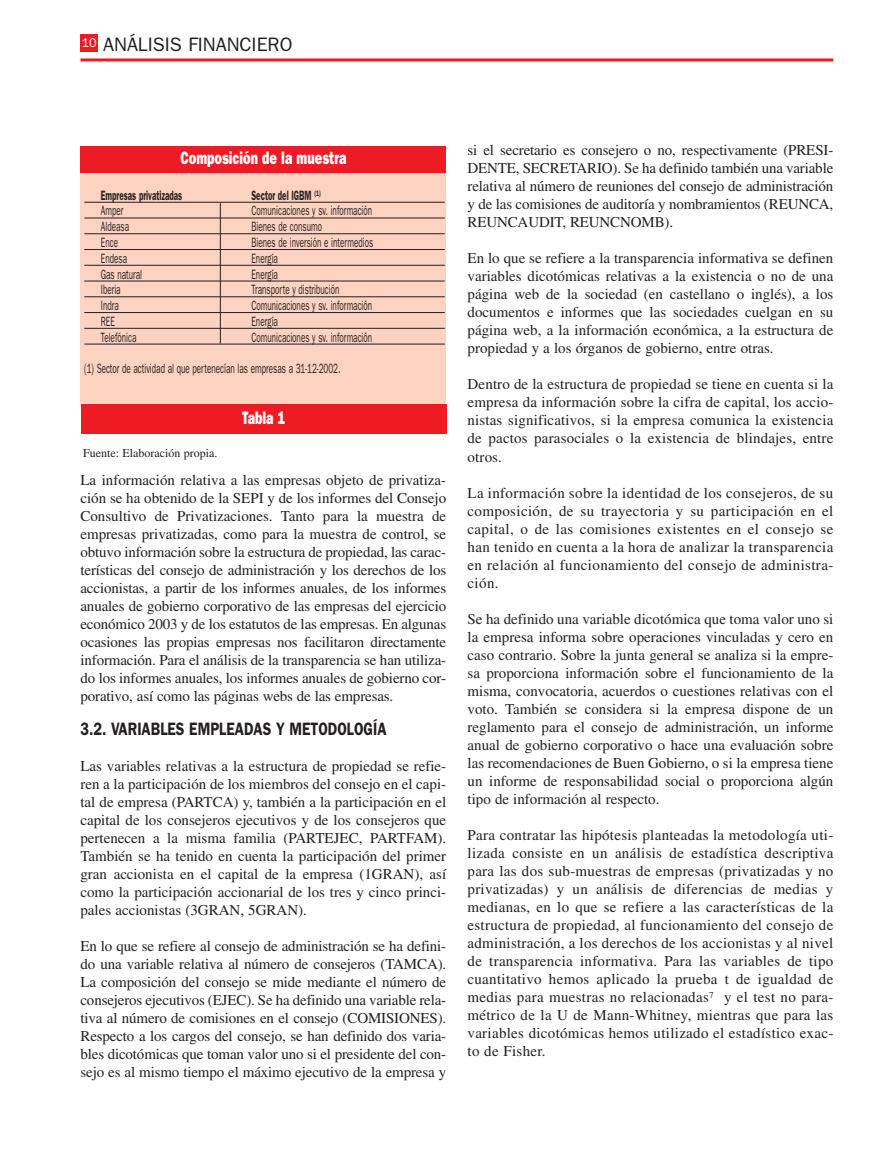
<style>
.page{position:relative;width:889px;height:1170px;background:#fff}
.page>*{position:absolute;margin:0;border:0;box-sizing:border-box;transform-origin:0 0}
.t1{font:19.5px "Franklin Gothic";color:#231f20}
.t2{font:600 18px "Franklin Gothic";color:#231f20;scale:.8 1}
.t3{font:800 18px "Franklin Gothic";color:#fff;scale:.7 1}
.t4{font:15px/18px "Times";color:#231f20;text-align:justify}
.t5{font:13.5px "Franklin Gothic";color:#231f20;scale:.6 1}
.t6{font:600 13.5px "Franklin Gothic";color:#231f20;scale:.6 1}
.t7{font:12px "Times";color:#231f20}
</style>
<div class="page">
<div style="left:80px;top:34px;width:17px;height:17px;background:#ed1c24"></div>
<hr style="left:80px;top:58px;width:753px;height:3px;background:#ed1c24">
<div style="left:80px;top:173px;width:366px;height:232px;background:#fcd2c1"></div>
<hr style="left:84px;top:202px;width:361px;height:1px;background:#231f20">
<hr style="left:84px;top:217px;width:361px;height:1px;background:#231f20">
<hr style="left:84px;top:233px;width:361px;height:1px;background:#231f20">
<hr style="left:84px;top:249px;width:361px;height:1px;background:#231f20">
<hr style="left:84px;top:265px;width:361px;height:1px;background:#231f20">
<hr style="left:84px;top:280px;width:361px;height:1px;background:#231f20">
<hr style="left:84px;top:296px;width:361px;height:1px;background:#231f20">
<hr style="left:84px;top:312px;width:361px;height:1px;background:#231f20">
<hr style="left:84px;top:328px;width:361px;height:1px;background:#231f20">
<hr style="left:84px;top:343px;width:361px;height:1px;background:#231f20">
<div style="left:81px;top:146px;width:365px;height:27px;background:#ed1c24"></div>
<div style="left:81px;top:404px;width:365px;height:30px;background:#ed1c24"></div>
<hr style="left:220px;top:203px;width:1px;height:140px;background:#231f20">
<h1 class="t1" style="left:82px;top:37px;width:212px"><sup>10</sup> ANÁLISIS FINANCIERO</h1>
<p class="t3" style="left:180px;top:151px;width:238px">Composición de la muestra</p>
<p class="t6" style="left:101px;top:190px;width:137px">Empresas privatizadas</p>
<p class="t6" style="left:251px;top:190px;width:117px">Sector del IGBM <sup>(1)</sup></p>
<p class="t5" style="left:101px;top:206px;width:39px">Amper</p>
<p class="t5" style="left:251px;top:206px;width:203px">Comunicaciones y sv. información</p>
<p class="t5" style="left:101px;top:222px;width:48px">Aldeasa</p>
<p class="t5" style="left:251px;top:222px;width:119px">Bienes de consumo</p>
<p class="t5" style="left:101px;top:238px;width:30px">Ence</p>
<p class="t5" style="left:251px;top:238px;width:205px">Bienes de inversión e intermedios</p>
<p class="t5" style="left:101px;top:253px;width:45px">Endesa</p>
<p class="t5" style="left:251px;top:253px;width:46px">Energía</p>
<p class="t5" style="left:101px;top:269px;width:70px">Gas natural</p>
<p class="t5" style="left:251px;top:269px;width:46px">Energía</p>
<p class="t5" style="left:101px;top:285px;width:34px">Iberia</p>
<p class="t5" style="left:251px;top:285px;width:148px">Transporte y distribución</p>
<p class="t5" style="left:101px;top:301px;width:31px">Indra</p>
<p class="t5" style="left:251px;top:301px;width:203px">Comunicaciones y sv. información</p>
<p class="t5" style="left:101px;top:316px;width:25px">REE</p>
<p class="t5" style="left:251px;top:316px;width:46px">Energía</p>
<p class="t5" style="left:101px;top:332px;width:61px">Telefónica</p>
<p class="t5" style="left:251px;top:332px;width:203px">Comunicaciones y sv. información</p>
<p class="t5" style="left:84px;top:364px;width:428px">(1) Sector de actividad al que pertenecían las empresas a 31-12-2002.</p>
<p class="t7" style="left:83px;top:448px;width:136px">Fuente: Elaboración propia.</p>
<p class="t3" style="left:242px;top:412px;width:63px">Tabla 1</p>
<p class="t4" style="left:80px;top:472px;width:367px">La información relativa a las empresas objeto de privatiza&shy;ción se ha obtenido de la SEPI y de los informes del Consejo Consultivo de Privatizaciones. Tanto para la muestra de empresas privatizadas, como para la muestra de control, se obtuvo información sobre la estructura de propiedad, las carac&shy;terísticas del consejo de administración y los derechos de los accionistas, a partir de los informes anuales, de los informes anuales de gobierno corporativo de las empresas del ejercicio económico 2003 y de los estatutos de las empresas. En algunas ocasiones las propias empresas nos facilitaron directamente información. Para el análisis de la transparencia se han utiliza&shy;do los informes anuales, los informes anuales de gobierno cor&shy;porativo, así como las páginas webs de las empresas.</p>
<p class="t2" style="left:80px;top:722px;width:384px">3.2. VARIABLES EMPLEADAS Y METODOLOGÍA</p>
<p class="t4" style="left:80px;top:758px;width:367px">Las variables relativas a la estructura de propiedad se refie&shy;ren a la participación de los miembros del consejo en el capi&shy;tal de empresa (PARTCA) y, también a la participación en el capital de los consejeros ejecutivos y de los consejeros que pertenecen a la misma familia (PARTEJEC, PARTFAM).<br>También se ha tenido en cuenta la participación del primer gran accionista en el capital de la empresa (1GRAN), así como la participación accionarial de los tres y cinco princi&shy;pales accionistas (3GRAN, 5GRAN).</p>
<p class="t4" style="left:80px;top:938px;width:367px">En lo que se refiere al consejo de administración se ha defini&shy;do una variable relativa al número de consejeros (TAMCA).<br>La composición del consejo se mide mediante el número de consejeros ejecutivos (EJEC). Se ha definido una variable rela&shy;tiva al número de comisiones en el consejo (COMISIONES).<br>Respecto a los cargos del consejo, se han definido dos varia&shy;bles dicotómicas que toman valor uno si el presidente del con&shy;sejo es al mismo tiempo el máximo ejecutivo de la empresa y</p>
<p class="t4" style="left:467px;top:143px;width:367px">si el secretario es consejero o no, respectivamente (PRESI-DENTE, SECRETARIO). Se ha definido también una variable relativa al número de reuniones del consejo de administración y de las comisiones de auditoría y nombramientos (REUNCA, REUNCAUDIT, REUNCNOMB).</p>
<p class="t4" style="left:467px;top:251px;width:367px">En lo que se refiere a la transparencia informativa se definen variables dicotómicas relativas a la existencia o no de una página web de la sociedad (en castellano o inglés), a los documentos e informes que las sociedades cuelgan en su página web, a la información económica, a la estructura de propiedad y a los órganos de gobierno, entre otras.</p>
<p class="t4" style="left:467px;top:377px;width:367px">Dentro de la estructura de propiedad se tiene en cuenta si la empresa da información sobre la cifra de capital, los accio&shy;nistas significativos, si la empresa comunica la existencia de pactos parasociales o la existencia de blindajes, entre otros.</p>
<p class="t4" style="left:467px;top:485px;width:367px">La información sobre la identidad de los consejeros, de su composición, de su trayectoria y su participación en el capital, o de las comisiones existentes en el consejo se han tenido en cuenta a la hora de analizar la transparencia en relación al funcionamiento del consejo de administra&shy;ción.</p>
<p class="t4" style="left:467px;top:611px;width:367px">Se ha definido una variable dicotómica que toma valor uno si la empresa informa sobre operaciones vinculadas y cero en caso contrario. Sobre la junta general se analiza si la empre&shy;sa proporciona información sobre el funcionamiento de la misma, convocatoria, acuerdos o cuestiones relativas con el voto. También se considera si la empresa dispone de un reglamento para el consejo de administración, un informe anual de gobierno corporativo o hace una evaluación sobre las recomendaciones de Buen Gobierno, o si la empresa tiene un informe de responsabilidad social o proporciona algún tipo de información al respecto.</p>
<p class="t4" style="left:467px;top:827px;width:367px">Para contratar las hipótesis planteadas la metodología uti&shy;lizada consiste en un análisis de estadística descriptiva para las dos sub-muestras de empresas (privatizadas y no privatizadas) y un análisis de diferencias de medias y medianas, en lo que se refiere a las características de la estructura de propiedad, al funcionamiento del consejo de administración, a los derechos de los accionistas y al nivel de transparencia informativa. Para las variables de tipo cuantitativo hemos aplicado la prueba t de igualdad de medias para muestras no relacionadas<sup>7</sup> y el test no para&shy;métrico de la U de Mann-Whitney, mientras que para las variables dicotómicas hemos utilizado el estadístico exac&shy;to de Fisher.</p>
</div>
